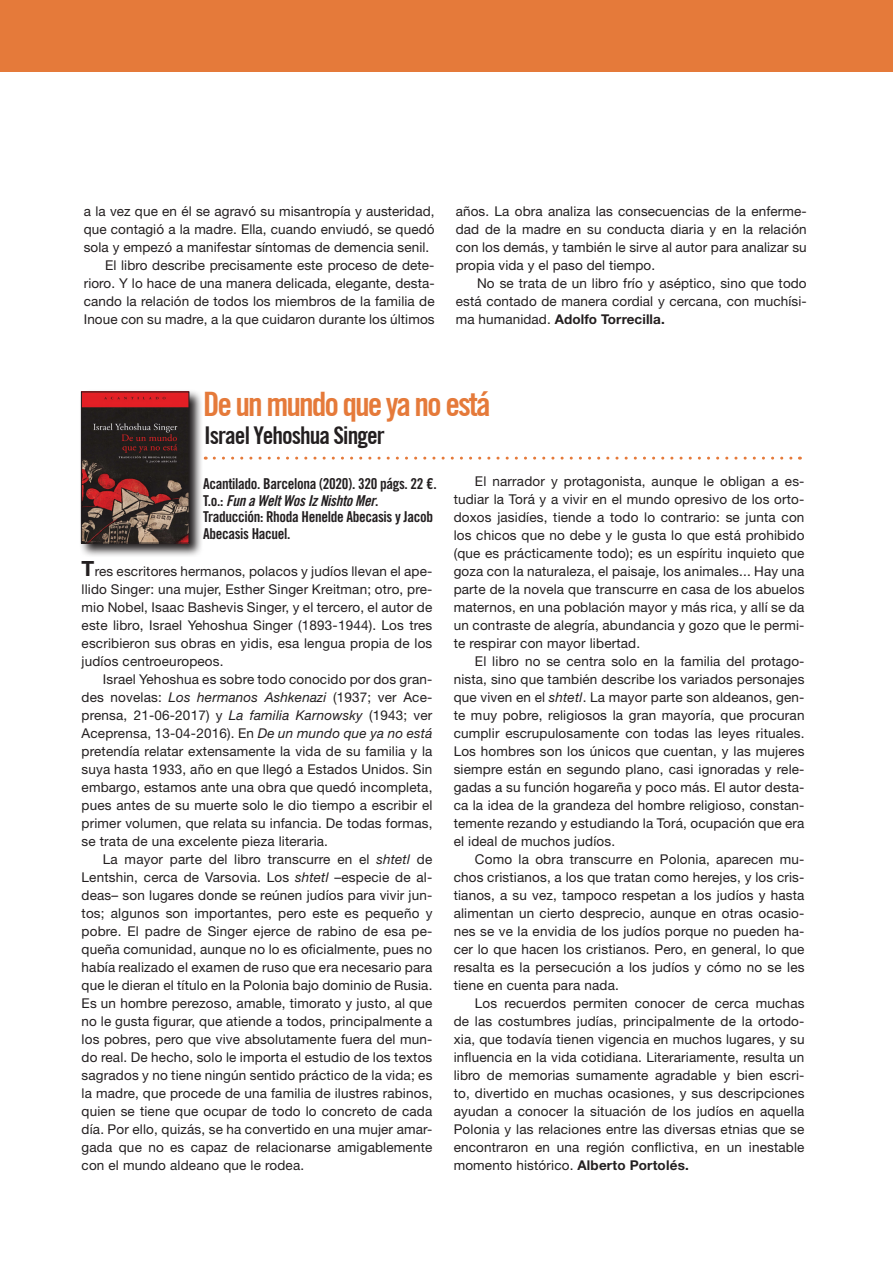
<style>
.page{position:relative;width:893px;height:1263px;background:#fff}
.page>*{position:absolute;margin:0;border:0;box-sizing:border-box;transform-origin:0 0}
.t1{font:33px "Trade Gothic Bold Cond Twenty";letter-spacing:-.06em;color:#e57a3a}
.t2{font:24px "Trade Gothic Bold Cond Twenty";letter-spacing:-.04em;color:#231f20}
.t3{font:15px/16.5px "Trade Gothic LT Std Bd Cn 20";letter-spacing:-.02em;color:#231f20}
.t4{font:15px "Trade Gothic LT Std Bd Cn 20 Obl";letter-spacing:-.02em;color:#231f20}
.t5{font:13.5px/18px "Helvetica Neue LT Std";letter-spacing:.005em;color:#231f20;text-align:justify}
.s1{font-weight:700}
.s2{font-family:"Trade Gothic LT Std Bd Cn 20"}
.s3{font-weight:700;font-size:21px}
.s4{font-style:italic}
</style>
<div class="page">
<div style="left:0;top:0;width:893px;height:72px;background:#e57a3a"></div>
<svg style="left:214px;top:457px;width:586px;height:3px"></svg>
<svg style="left:80px;top:391px;width:124px;height:165px"></svg>
<img style="left:83px;top:394px;width:104px;height:147px">
<div style="left:81px;top:392px;width:108px;height:151px;border:1px solid #231f20"></div>
<p class="t5" style="left:84px;top:202px;width:352px">a la vez que en él se agravó su misantropía y austeridad,</p>
<p class="t5" style="left:84px;top:220px;width:352px">que contagió a la madre. Ella, cuando enviudó, se quedó</p>
<p class="t5" style="left:84px;top:238px;width:347px">sola y empezó a manifestar síntomas de demencia senil.</p>
<p class="t5" style="left:105px;top:256px;width:331px">El libro describe precisamente este proceso de dete-</p>
<p class="t5" style="left:84px;top:274px;width:352px">rioro. Y lo hace de una manera delicada, elegante, desta-</p>
<p class="t5" style="left:84px;top:292px;width:352px">cando la relación de todos los miembros de la familia de</p>
<p class="t5" style="left:84px;top:310px;width:352px">Inoue con su madre, a la que cuidaron durante los últimos</p>
<p class="t5" style="left:456px;top:202px;width:352px">años. La obra analiza las consecuencias de la enferme&shy;dad de la madre en su conducta diaria y en la relación con los demás, y también le sirve al autor para analizar su propia vida y el paso del tiempo.</p>
<p class="t5" style="left:456px;top:274px;width:352px;text-indent:21px">No se trata de un libro frío y aséptico, sino que todo está contado de manera cordial y cercana, con muchísi&shy;ma humanidad. <span class="s1">Adolfo Torrecilla.</span></p>
<h1 class="t1" style="left:203px;top:384px;width:289px">De un mundo que ya no está</h1>
<h2 class="t2" style="left:204px;top:421px;width:182px">Israel Yehoshua Singer</h2>
<p class="t3" style="left:203px;top:476px;width:235px">Acantilado. Barcelona (2020). 320 págs. 22 €.</p>
<p class="t4" style="left:203px;top:491px;width:177px"><span class="s2">T.o.:</span> Fun a Welt Wos Iz Nishto Mer<span class="s2">.</span></p>
<p class="t3" style="left:203px;top:509px;width:231px">Traducción: Rhoda Henelde Abecasis y Jacob<br>Abecasis Hacuel.</p>
<p class="t5" style="left:82px;top:562px;width:352px"><span class="s3">T</span>res escritores hermanos, polacos y judíos llevan el ape&shy;llido Singer: una mujer, Esther Singer Kreitman; otro, pre&shy;mio Nobel, Isaac Bashevis Singer, y el tercero, el autor de este libro, Israel Yehoshua Singer (1893-1944). Los tres escribieron sus obras en yidis, esa lengua propia de los judíos centroeuropeos.</p>
<p class="t5" style="left:82px;top:670px;width:352px;text-indent:21px">Israel Yehoshua es sobre todo conocido por dos gran&shy;des novelas: <span class="s4">Los hermanos Ashkenazi</span> (1937; ver Ace&shy;prensa, 21-06-2017) y <span class="s4">La familia Karnowsky</span> (1943; ver Aceprensa, 13-04-2016). En <span class="s4">De un mundo que ya no está </span>pretendía relatar extensamente la vida de su familia y la suya hasta 1933, año en que llegó a Estados Unidos. Sin embargo, estamos ante una obra que quedó incompleta, pues antes de su muerte solo le dio tiempo a escribir el primer volumen, que relata su infancia. De todas formas, se trata de una excelente pieza literaria.</p>
<p class="t5" style="left:82px;top:850px;width:352px;text-indent:21px">La mayor parte del libro transcurre en el <span class="s4">shtetl</span> de Lentshin, cerca de Varsovia. Los <span class="s4">shtetl</span> –especie de al&shy;deas– son lugares donde se reúnen judíos para vivir jun&shy;tos; algunos son importantes, pero este es pequeño y pobre. El padre de Singer ejerce de rabino de esa pe&shy;queña comunidad, aunque no lo es oficialmente, pues no había realizado el examen de ruso que era necesario para que le dieran el título en la Polonia bajo dominio de Rusia.<br>Es un hombre perezoso, amable, timorato y justo, al que no le gusta figurar, que atiende a todos, principalmente a los pobres, pero que vive absolutamente fuera del mun&shy;do real. De hecho, solo le importa el estudio de los textos sagrados y no tiene ningún sentido práctico de la vida; es la madre, que procede de una familia de ilustres rabinos, quien se tiene que ocupar de todo lo concreto de cada día. Por ello, quizás, se ha convertido en una mujer amar&shy;gada que no es capaz de relacionarse amigablemente con el mundo aldeano que le rodea.</p>
<p class="t5" style="left:454px;top:472px;width:352px;text-indent:21px">El narrador y protagonista, aunque le obligan a es&shy;tudiar la Torá y a vivir en el mundo opresivo de los orto&shy;doxos jasidíes, tiende a todo lo contrario: se junta con los chicos que no debe y le gusta lo que está prohibido (que es prácticamente todo); es un espíritu inquieto que goza con la naturaleza, el paisaje, los animales... Hay una parte de la novela que transcurre en casa de los abuelos maternos, en una población mayor y más rica, y allí se da un contraste de alegría, abundancia y gozo que le permi&shy;te respirar con mayor libertad.</p>
<p class="t5" style="left:454px;top:652px;width:352px;text-indent:21px">El libro no se centra solo en la familia del protago&shy;nista, sino que también describe los variados personajes que viven en el <span class="s4">shtetl</span>. La mayor parte son aldeanos, gen&shy;te muy pobre, religiosos la gran mayoría, que procuran cumplir escrupulosamente con todas las leyes rituales.<br>Los hombres son los únicos que cuentan, y las mujeres siempre están en segundo plano, casi ignoradas y rele&shy;gadas a su función hogareña y poco más. El autor desta&shy;ca la idea de la grandeza del hombre religioso, constan&shy;temente rezando y estudiando la Torá, ocupación que era el ideal de muchos judíos.</p>
<p class="t5" style="left:454px;top:850px;width:352px;text-indent:21px">Como la obra transcurre en Polonia, aparecen mu&shy;chos cristianos, a los que tratan como herejes, y los cris&shy;tianos, a su vez, tampoco respetan a los judíos y hasta alimentan un cierto desprecio, aunque en otras ocasio&shy;nes se ve la envidia de los judíos porque no pueden ha&shy;cer lo que hacen los cristianos. Pero, en general, lo que resalta es la persecución a los judíos y cómo no se les tiene en cuenta para nada.</p>
<p class="t5" style="left:454px;top:994px;width:352px;text-indent:21px">Los recuerdos permiten conocer de cerca muchas de las costumbres judías, principalmente de la ortodo&shy;xia, que todavía tienen vigencia en muchos lugares, y su influencia en la vida cotidiana. Literariamente, resulta un libro de memorias sumamente agradable y bien escri&shy;to, divertido en muchas ocasiones, y sus descripciones ayudan a conocer la situación de los judíos en aquella Polonia y las relaciones entre las diversas etnias que se encontraron en una región conflictiva, en un inestable momento histórico. <span class="s1">Alberto Portolés.</span></p>
</div>
